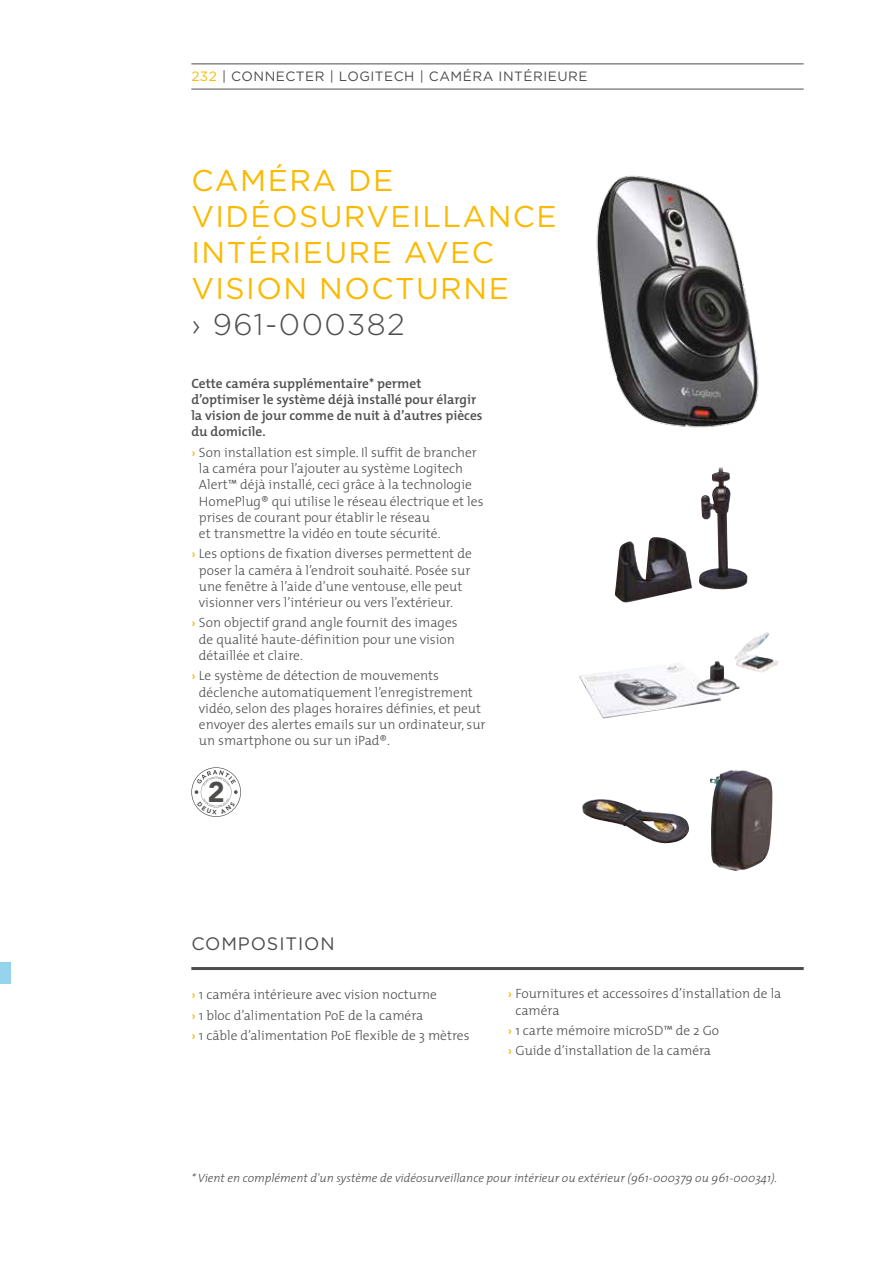
<style>
.page{position:relative;width:893px;height:1263px;background:#fff}
.page>*{position:absolute;margin:0;border:0;box-sizing:border-box;transform-origin:0 0}
.t1{font:30px/36px "Gotham HTF";letter-spacing:.05em;color:#fbba00}
.t2{font:900 28.35px "Avenir";color:#4d4d4c}
.t3{font:18px "Gotham HTF";letter-spacing:.05em;color:#4d4d4c}
.t4{font:300 13.5px/16.2px "The Mix";color:#4d4d4c}
.t5{font:600 13.5px/16.2px "The Mix";color:#4d4d4c}
.t6{font:13.5px "Gotham HTF";letter-spacing:.04em;color:#4d4d4c}
.t7{font:italic 300 12px "The Mix";color:#4d4d4c}
.s1{color:#fbba00}
.s2{font-weight:300;color:#4d4d4c}
.s3{font-weight:600;color:#fbba00}
</style>
<div class="page">
<div style="left:0;top:963px;width:11px;height:21px;background:#96d3ec"></div>
<hr style="left:191px;top:64px;width:613px;height:1px;background:#4d4d4c">
<hr style="left:191px;top:89px;width:613px;height:1px;background:#4d4d4c">
<hr style="left:191px;top:967px;width:613px;height:3px;background:#4d4d4c">
<img style="left:596px;top:175px;width:163px;height:253px">
<img style="left:615px;top:467px;width:132px;height:135px">
<img style="left:710px;top:770px;width:62px;height:101px">
<img style="left:582px;top:799px;width:108px;height:45px">
<img style="left:579px;top:632px;width:199px;height:86px">
<svg style="left:191px;top:767px;width:50px;height:50px"></svg>
<p class="t6" style="left:191px;top:69px;width:398px"><span class="s1">232</span> | CONNECTER | LOGITECH | CAMÉRA INTÉRIEURE</p>
<p class="t1" style="left:191px;top:162px;width:367px">CAMÉRA DE<br>VIDÉOSURVEILLANCE<br>INTÉRIEURE AVEC<br>VISION NOCTURNE<br><span class="s2">› 961-000382</span></p>
<p class="t5" style="left:191px;top:375px;width:293px">Cette caméra supplémentaire* permet d’optimiser le système déjà installé pour élargir la vision de jour comme de nuit à d’autres pièces du domicile.</p>
<p class="t4" style="left:199px;top:444px;width:286px;text-indent:-8px"><span class="s3">›</span> Son installation est simple. Il suffit de brancher la caméra pour l’ajouter au système Logitech Alert™ déjà installé, ceci grâce à la technologie HomePlug® qui utilise le réseau électrique et les prises de courant pour établir le réseau<br>et transmettre la vidéo en toute sécurité.</p>
<p class="t4" style="left:199px;top:545px;width:274px;text-indent:-8px"><span class="s3">›</span> Les options de fixation diverses permettent de poser la caméra à l’endroit souhaité. Posée sur une fenêtre à l’aide d’une ventouse, elle peut visionner vers l’intérieur ou vers l’extérieur.</p>
<p class="t4" style="left:199px;top:614px;width:260px;text-indent:-8px"><span class="s3">›</span> Son objectif grand angle fournit des images de qualité haute-définition pour une vision détaillée et claire.</p>
<p class="t4" style="left:199px;top:667px;width:288px;text-indent:-8px"><span class="s3">›</span> Le système de détection de mouvements déclenche automatiquement l’enregistrement vidéo, selon des plages horaires définies, et peut envoyer des alertes emails sur un ordinateur, sur un smartphone ou sur un iPad®.</p>
<p class="t2" style="left:208px;top:775px;width:18px">2</p>
<p class="t3" style="left:191px;top:934px;width:145px">COMPOSITION</p>
<p class="t4" style="left:191px;top:984px;width:280px;line-height:20.4px"><span class="s3">›</span> 1 caméra intérieure avec vision nocturne<br><span class="s3">›</span> 1 bloc d’alimentation PoE de la caméra<br><span class="s3">›</span> 1 câble d’alimentation PoE flexible de 3 mètres</p>
<p class="t4" style="left:515px;top:985px;width:267px;text-indent:-8px"><span class="s3">›</span> Fournitures et accessoires d’installation de la caméra</p>
<p class="t4" style="left:508px;top:1020px;width:213px;line-height:20.4px"><span class="s3">›</span> 1 carte mémoire microSD™ de 2 Go <span class="s3">›</span> Guide d’installation de la caméra</p>
<p class="t7" style="left:191px;top:1168px;width:587px">* Vient en complément d'un système de vidéosurveillance pour intérieur ou extérieur (961-000379 ou 961-000341).</p>
</div>
